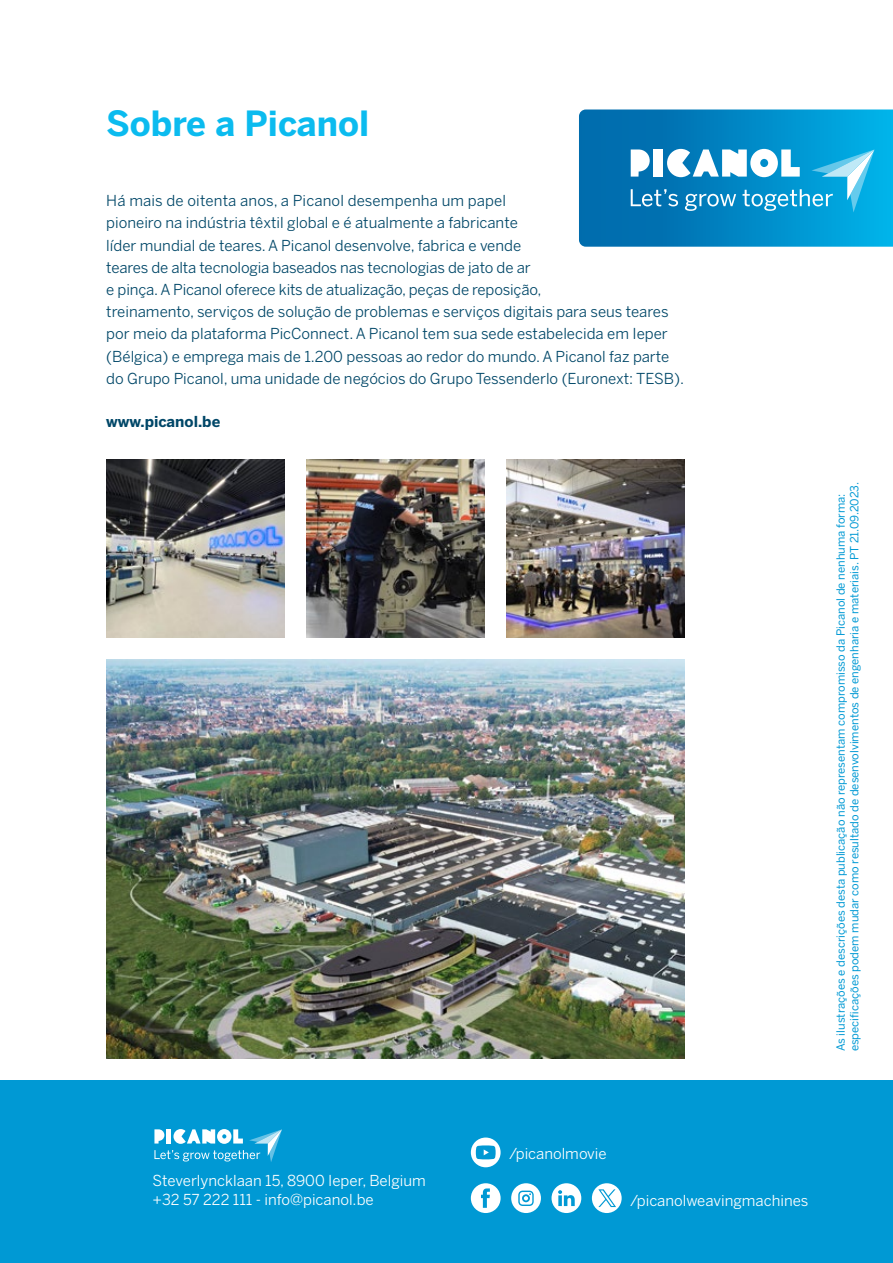
<style>
.page{position:relative;width:893px;height:1263px;background:#fff}
.page>*{position:absolute;margin:0;border:0;box-sizing:border-box;transform-origin:0 0}
.t1{font:700 34.5px "Benton Sans";color:#0bbbef}
.t2{font:15px/22.2px "Benton Sans";color:#004768}
.t3{font:15px/19.5px "Benton Sans";color:#fff}
.t4{font:700 15px "Benton Sans";color:#004768}
.t5{font:11.25px/13.5px "Benton Sans";color:#0099d4}
</style>
<div class="page">
<svg style="left:579px;top:109px;width:314px;height:138px;background:#1d96cc"></svg>
<img style="left:106px;top:659px;width:579px;height:400px">
<img style="left:106px;top:459px;width:179px;height:179px">
<img style="left:306px;top:459px;width:179px;height:179px">
<img style="left:506px;top:459px;width:179px;height:179px">
<div style="left:0;top:1080px;width:893px;height:183px;background:#0099d4"></div>
<svg style="left:154px;top:1129px;width:128px;height:33px"></svg>
<svg style="left:471px;top:1183px;width:30px;height:30px"></svg>
<svg style="left:511px;top:1183px;width:30px;height:30px"></svg>
<svg style="left:551px;top:1183px;width:30px;height:30px"></svg>
<svg style="left:592px;top:1183px;width:30px;height:30px"></svg>
<svg style="left:471px;top:1137px;width:30px;height:30px"></svg>
<h1 class="t1" style="left:106px;top:102px;width:264px">Sobre a Picanol</h1>
<p class="t2" style="left:106px;top:190px;width:579px">Há mais de oitenta anos, a Picanol desempenha um papel<br>pioneiro na indústria têxtil global e é atualmente a fabricante<br>líder mundial de teares. A Picanol desenvolve, fabrica e vende<br>teares de alta tecnologia baseados nas tecnologias de jato de ar<br>e pinça. A Picanol oferece kits de atualização, peças de reposição,<br>treinamento, serviços de solução de problemas e serviços digitais para seus teares por meio da plataforma PicConnect. A Picanol tem sua sede estabelecida em Ieper (Bélgica) e emprega mais de 1.200 pessoas ao redor do mundo. A Picanol faz parte do Grupo Picanol, uma unidade de negócios do Grupo Tessenderlo (Euronext: TESB).</p>
<p class="t4" style="left:106px;top:412px;width:116px">www.picanol.be</p>
<p class="t5" style="left:834px;top:1051px;width:571px;rotate:-90deg">As ilustrações e descrições desta publicação não representam compromisso da Picanol de nenhuma forma: especificações podem mudar como resultado de desenvolvimentos de engenharia e materiais. PT 21.09.2023.</p>
<p class="t3" style="left:153px;top:1170px;width:275px">Steverlyncklaan 15, 8900 Ieper, Belgium +32 57 222 111 - info@picanol.be</p>
<p class="t3" style="left:509px;top:1143px;width:99px">/picanolmovie</p>
<p class="t3" style="left:630px;top:1190px;width:180px">/picanolweavingmachines</p>
</div>
